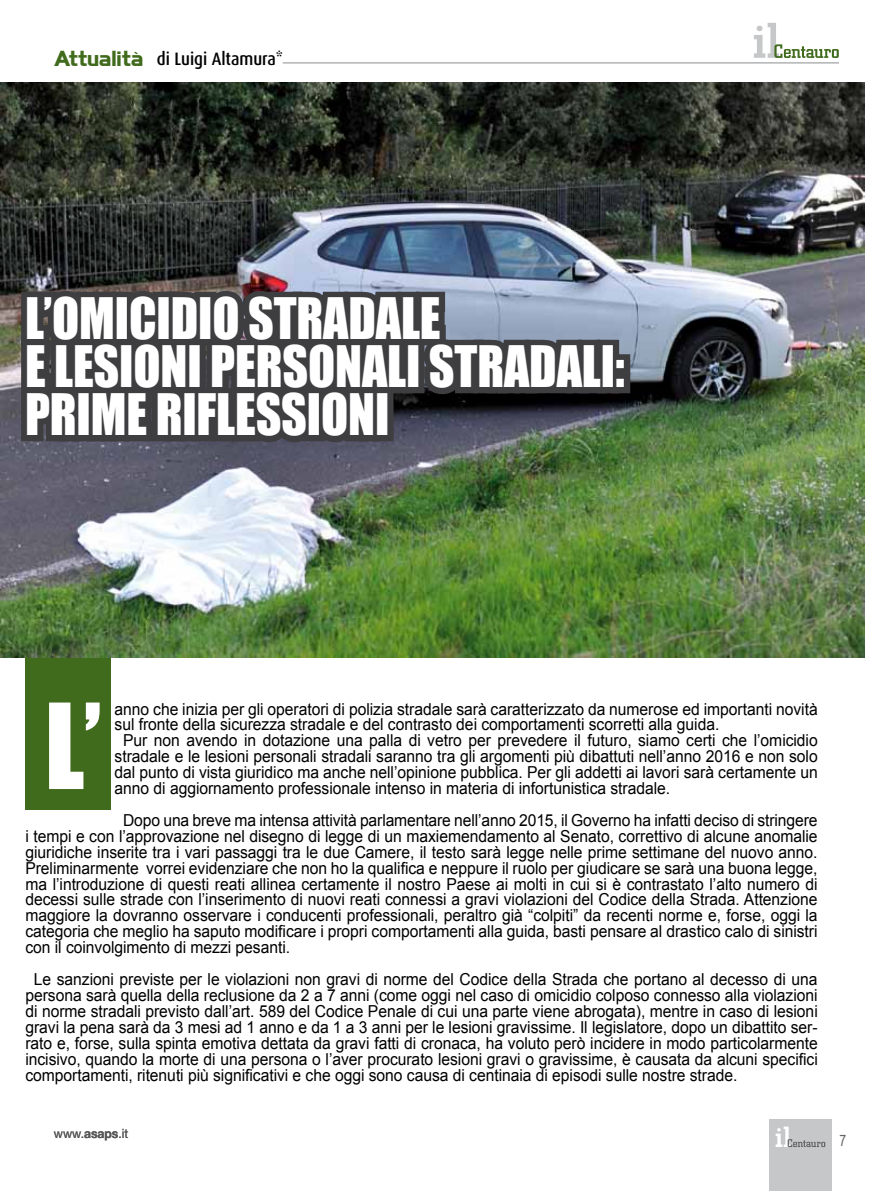
<style>
.page{position:relative;width:893px;height:1191px;background:#fff}
.page>*{position:absolute;margin:0;border:0;box-sizing:border-box;transform-origin:0 0}
.t1{font:52.5px/48px "Impact";letter-spacing:-.005em;color:#fff;scale:.95 1}
.t2{font:500 18px "Dax";color:#000;scale:.9 1}
.t3{font:16.5px/15.9px "Arial";letter-spacing:-.005em;color:#000;text-align:justify;scale:.95 1}
.t4{font:15.75px "Arial Narrow";color:#646567;scale:.95 1}
.t5{font:12.75px "Helvetica Neue";color:#58585a;scale:.95 1}
.s1{font-family:"Highland Gothic FLF";font-weight:700;font-size:19.5px;color:#416b1c}
.s2{font-weight:700}
</style>
<div class="page">
<hr style="left:283px;top:62px;width:556px;height:2px;background:#b1b3b4">
<svg style="left:754px;top:23px;width:85px;height:35px"></svg>
<img style="left:0;top:83px;width:864px;height:575px">
<svg style="left:1px;top:218px;width:399px;height:288px;background:#6d6e79"></svg>
<img style="left:15px;top:238px;width:621px;height:206px">
<svg style="left:27px;top:297px;width:597px;height:139px;background:#4f535c"></svg>
<svg style="left:15px;top:122px;width:437px;height:288px;background:#3f4244"></svg>
<div style="left:770px;top:1119px;width:62px;height:72px;background:#c6c7c8"></div>
<svg style="left:776px;top:1126px;width:49px;height:21px"></svg>
<div style="left:25px;top:657px;width:85px;height:152px;background:#416b1c"></div>
<svg style="left:49px;top:702px;width:51px;height:87px"></svg>
<p class="t2" style="left:54px;top:49px;width:256px"><span class="s1">Attualità</span> di Luigi Altamura*</p>
<h1 class="t1" style="left:25px;top:293px;width:633px">L’OMICIDIO STRADALE<br>E LESIONI PERSONALI STRADALI:<br>PRIME RIFLESSIONI</h1>
<p class="t3" style="left:115px;top:701px;width:742px">anno che inizia per gli operatori di polizia stradale sarà caratterizzato da numerose ed importanti novità</p>
<p class="t3" style="left:115px;top:717px;width:638px">sul fronte della sicurezza stradale e del contrasto dei comportamenti scorretti alla guida.</p>
<p class="t3" style="left:123px;top:733px;width:733px">Pur non avendo in dotazione una palla di vetro per prevedere il futuro, siamo certi che l’omicidio</p>
<p class="t3" style="left:115px;top:748px;width:742px">stradale e le lesioni personali stradali saranno tra gli argomenti più dibattuti nell’anno 2016 e non solo</p>
<p class="t3" style="left:115px;top:764px;width:742px">dal punto di vista giuridico ma anche nell’opinione pubblica. Per gli addetti ai lavori sarà certamente un</p>
<p class="t3" style="left:115px;top:780px;width:586px">anno di aggiornamento professionale intenso in materia di infortunistica stradale.</p>
<p class="t3" style="left:25px;top:812px;width:835px;text-indent:98px">Dopo una breve ma intensa attività parlamentare nell’anno 2015, il Governo ha infatti deciso di stringere i tempi e con l’approvazione nel disegno di legge di un maxiemendamento al Senato, correttivo di alcune anomalie giuridiche inserite tra i vari passaggi tra le due Camere, il testo sarà legge nelle prime settimane del nuovo anno.<br>Preliminarmente vorrei evidenziare che non ho la qualifica e neppure il ruolo per giudicare se sarà una buona legge, ma l’introduzione di questi reati allinea certamente il nostro Paese ai molti in cui si è contrastato l’alto numero di decessi sulle strade con l’inserimento di nuovi reati connessi a gravi violazioni del Codice della Strada. Attenzione maggiore la dovranno osservare i conducenti professionali, peraltro già “colpiti” da recenti norme e, forse, oggi la categoria che meglio ha saputo modificare i propri comportamenti alla guida, basti pensare al drastico calo di sinistri con il coinvolgimento di mezzi pesanti.</p>
<p class="t3" style="left:25px;top:971px;width:836px;text-indent:9px">Le sanzioni previste per le violazioni non gravi di norme del Codice della Strada che portano al decesso di una persona sarà quella della reclusione da 2 a 7 anni (come oggi nel caso di omicidio colposo connesso alla violazioni di norme stradali previsto dall’art. 589 del Codice Penale di cui una parte viene abrogata), mentre in caso di lesioni gravi la pena sarà da 3 mesi ad 1 anno e da 1 a 3 anni per le lesioni gravissime. Il legislatore, dopo un dibattito ser&shy;rato e, forse, sulla spinta emotiva dettata da gravi fatti di cronaca, ha voluto però incidere in modo particolarmente incisivo, quando la morte di una persona o l’aver procurato lesioni gravi o gravissime, è causata da alcuni specifici comportamenti, ritenuti più significativi e che oggi sono causa di centinaia di episodi sulle nostre strade.</p>
<p class="t5" style="left:54px;top:1126px;width:80px">www.<span class="s2">asaps</span>.it</p>
<p class="t4" style="left:840px;top:1128px;width:9px">7</p>
</div>
